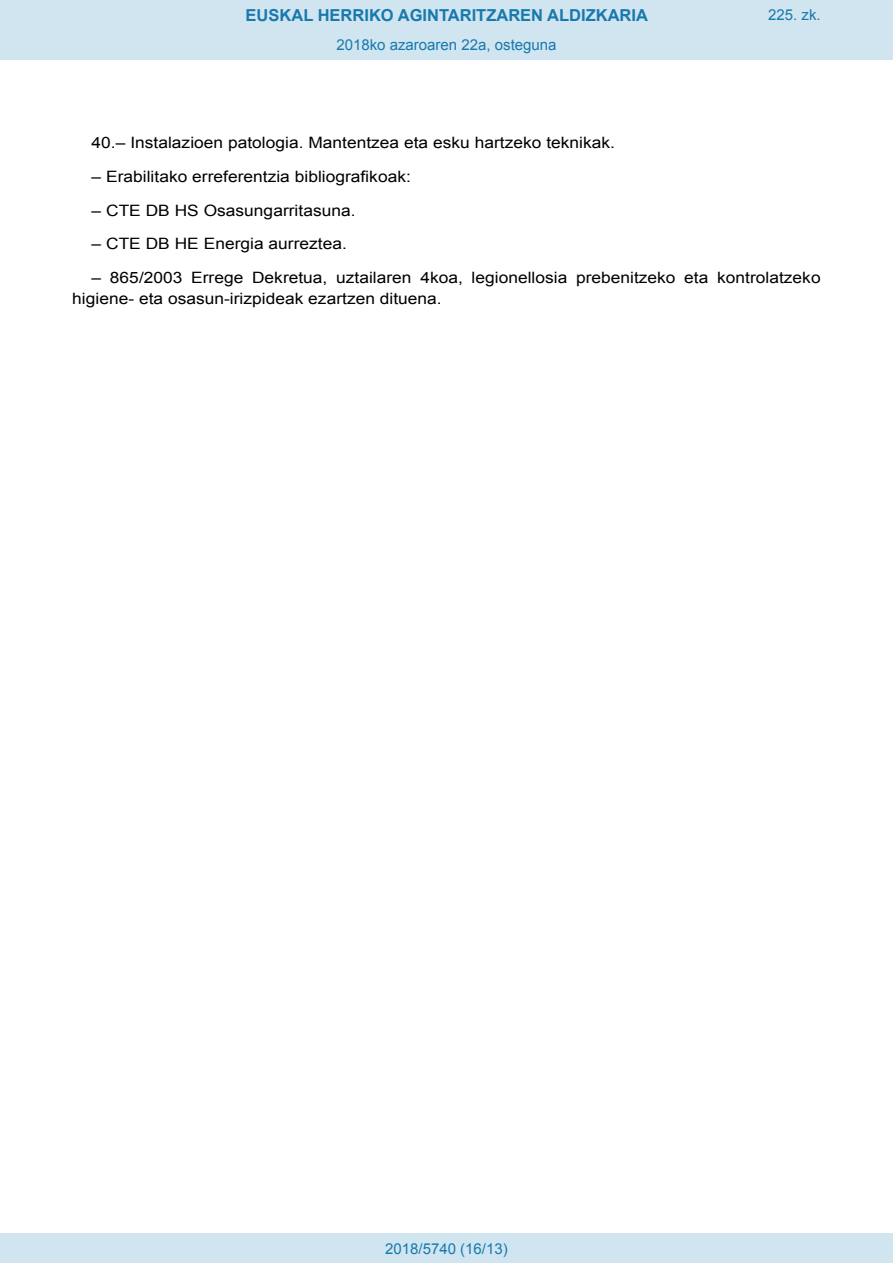
<style>
.page{position:relative;width:893px;height:1263px;background:#fff}
.page>*{position:absolute;margin:0;border:0;box-sizing:border-box;transform-origin:0 0}
.t1{font:700 16.5px "Arial";color:#1879ad}
.BOPVDetalle{font:15.6px/21px "Arial";color:#000;scale:1.11 1}
.Paginacion_Centro{font:15px "Arial";color:#1879ad}
</style>
<div class="page">
<div style="left:0;top:0;width:893px;height:60px;background:#d0e5f0"></div>
<div style="left:0;top:1233px;width:893px;height:30px;background:#d0e5f0"></div>
<p class="t1" style="left:246px;top:4px;width:404px">EUSKAL HERRIKO AGINTARITZAREN ALDIZKARIA</p>
<p class="Paginacion_Centro" style="left:336px;top:35px;width:222px">2018ko azaroaren 22a, osteguna</p>
<p class="Paginacion_Centro" style="left:768px;top:5px;width:54px">225. zk.</p>
<p class="BOPVDetalle" style="left:92px;top:132px;width:473px">40.– Instalazioen patologia. Mantentzea eta esku hartzeko teknikak.</p>
<p class="BOPVDetalle" style="left:92px;top:166px;width:289px">– Erabilitako erreferentzia bibliografikoak:</p>
<p class="BOPVDetalle" style="left:92px;top:200px;width:239px">– CTE DB HS Osasungarritasuna.</p>
<p class="BOPVDetalle" style="left:92px;top:234px;width:231px">– CTE DB HE Energia aurreztea.</p>
<p class="BOPVDetalle" style="left:72px;top:267px;width:676px;text-indent:19px">– 865/2003 Errege Dekretua, uztailaren 4koa, legionellosia prebenitzeko eta kontrolatzeko higiene- eta osasun-irizpideak ezartzen dituena.</p>
<p class="Paginacion_Centro" style="left:385px;top:1238px;width:124px">2018/5740 (16/13)</p>
</div>
